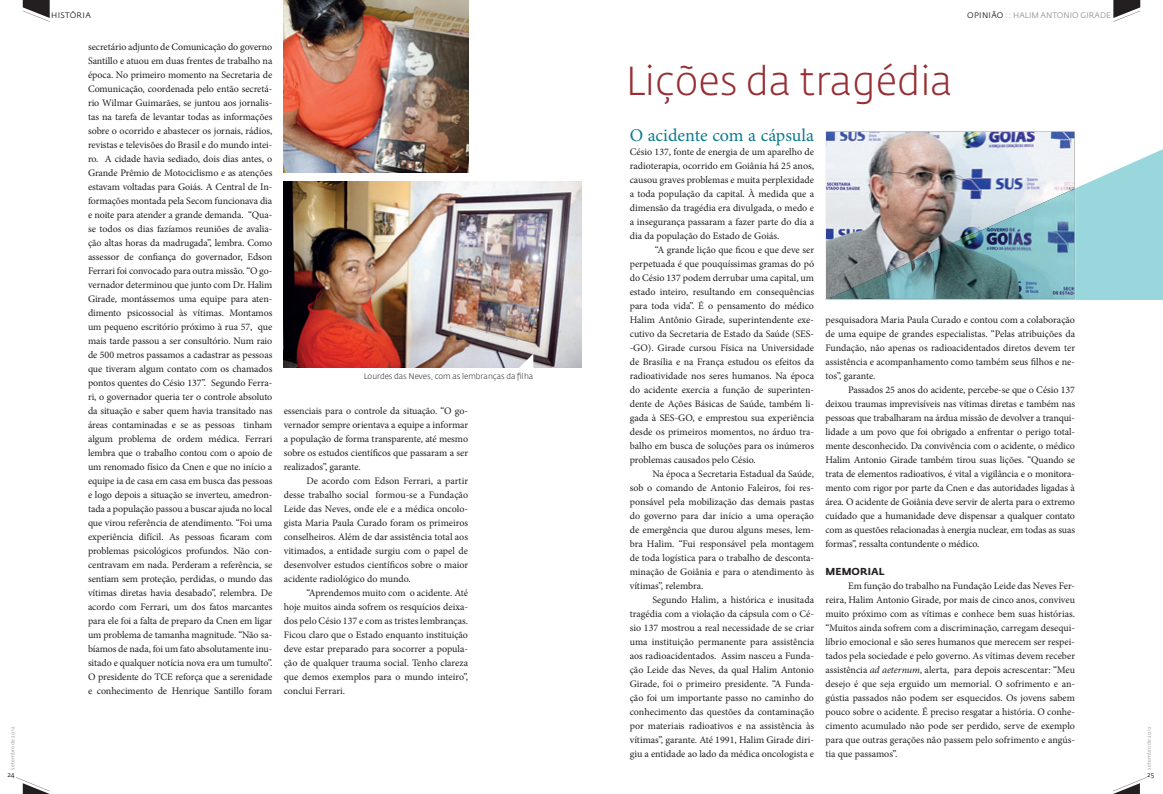
<style>
.page{position:relative;width:1163px;height:794px;background:#fff}
.page>*{position:absolute;margin:0;border:0;box-sizing:border-box;transform-origin:0 0}
.t1{font:300 40px "Fedra Sans Std";color:#962e33}
.t2{font:18px "Minion Pro";color:#0b7b8f}
.t3{font:10px/14px "Minion Pro";letter-spacing:-.005em;color:#231f20;text-align:justify}
.t4{font:700 10px "Fedra Sans Std";letter-spacing:.01em;color:#231f20}
.t5{font:300 8px "Fedra Sans Std";color:#231f20}
.t6{font:8px "Fedra Sans Std";letter-spacing:.01em;color:#939598}
.t7{font:8px "Fedra Sans Std";letter-spacing:.04em;color:#231f20}
.t8{font:7px "Fedra Sans Std";color:#231f20}
.t9{font:5px "Fedra Sans Std";letter-spacing:.03em;color:#939598}
.s1{color:#231f20}
.s2{font-style:italic}
</style>
<div class="page">
<svg style="left:23px;top:0;width:27px;height:22px"></svg>
<svg style="left:16px;top:777px;width:34px;height:17px"></svg>
<img style="left:284px;top:0;width:184px;height:173px">
<img style="left:284px;top:181px;width:297px;height:186px">
<svg style="left:517px;top:353px;width:16px;height:15px"></svg>
<img style="left:825px;top:131px;width:250px;height:18px">
<svg style="left:825px;top:149px;width:337px;height:151px;background:#b5d2d7"></svg>
<img style="left:825px;top:188px;width:250px;height:112px">
<svg style="left:1113px;top:777px;width:33px;height:17px"></svg>
<svg style="left:1113px;top:0;width:27px;height:22px"></svg>
<p class="t9" style="left:10px;top:769px;width:44px;rotate:-90deg">SETEMBRO DE 2012</p>
<p class="t8" style="left:8px;top:770px;width:9px">24</p>
<p class="t7" style="left:51px;top:10px;width:41px">HISTÓRIA</p>
<p class="t3" style="left:88px;top:40px;width:186px">secretário adjunto de Comunicação do governo Santillo e atuou em duas frentes de trabalho na época. No primeiro momento na Secretaria de Comunicação, coordenada pelo então secretá&shy;rio Wilmar Guimarães, se juntou aos jornalis&shy;tas na tarefa de levantar todas as informações sobre o ocorrido e abastecer os jornais, rádios, revistas e televisões do Brasil e do mundo intei&shy;ro. A cidade havia sediado, dois dias antes, o Grande Prêmio de Motociclismo e as atenções estavam voltadas para Goiás. A Central de In&shy;formações montada pela Secom funcionava dia e noite para atender a grande demanda. “Qua&shy;se todos os dias fazíamos reuniões de avalia&shy;ção altas horas da madrugada”, lembra. Como assessor de confiança do governador, Edson Ferrari foi convocado para outra missão. “O go&shy;vernador determinou que junto com Dr. Halim Girade, montássemos uma equipe para aten&shy;dimento psicossocial às vítimas. Montamos um pequeno escritório próximo à rua 57, que mais tarde passou a ser consultório. Num raio de 500 metros passamos a cadastrar as pessoas que tiveram algum contato com os chamados pontos quentes do Césio 137”. Segundo Ferra&shy;ri, o governador queria ter o controle absoluto da situação e saber quem havia transitado nas áreas contaminadas e se as pessoas tinham algum problema de ordem médica. Ferrari lembra que o trabalho contou com o apoio de um renomado físico da Cnen e que no início a equipe ia de casa em casa em busca das pessoas e logo depois a situação se inverteu, amedron&shy;tada a população passou a buscar ajuda no local que virou referência de atendimento. “Foi uma experiência difícil. As pessoas ficaram com problemas psicológicos profundos. Não con&shy;centravam em nada. Perderam a referência, se sentiam sem proteção, perdidas, o mundo das vítimas diretas havia desabado”, relembra. De acordo com Ferrari, um dos fatos marcantes para ele foi a falta de preparo da Cnen em ligar um problema de tamanha magnitude. “Não sa&shy;bíamos de nada, foi um fato absolutamente inu&shy;sitado e qualquer notícia nova era um tumulto”.<br>O presidente do TCE reforça que a serenidade e conhecimento de Henrique Santillo foram</p>
<p class="t5" style="left:363px;top:371px;width:171px">Lourdes das Neves, com as lembranças da filha</p>
<p class="t3" style="left:284px;top:404px;width:186px">essenciais para o controle da situação. “O go&shy;vernador sempre orientava a equipe a informar a população de forma transparente, até mesmo sobre os estudos científicos que passaram a ser realizados”, garante.</p>
<p class="t3" style="left:284px;top:474px;width:186px;text-indent:23px">De acordo com Edson Ferrari, a partir desse trabalho social formou-se a Fundação Leide das Neves, onde ele e a médica oncolo&shy;gista Maria Paula Curado foram os primeiros conselheiros. Além de dar assistência total aos vitimados, a entidade surgiu com o papel de desenvolver estudos científicos sobre o maior acidente radiológico do mundo.</p>
<p class="t3" style="left:284px;top:586px;width:186px;text-indent:23px">“Aprendemos muito com o acidente. Até hoje muitos ainda sofrem os resquícios deixa&shy;dos pelo Césio 137 e com as tristes lembranças.<br>Ficou claro que o Estado enquanto instituição deve estar preparado para socorrer a popula&shy;ção de qualquer trauma social. Tenho clareza que demos exemplos para o mundo inteiro”, conclui Ferrari.</p>
<p class="t6" style="left:967px;top:10px;width:145px"><span class="s1">OPINIÃO</span> :: HALIM ANTONIO GIRADE</p>
<h1 class="t1" style="left:625px;top:56px;width:329px">Lições da tragédia</h1>
<h2 class="t2" style="left:629px;top:123px;width:186px">O acidente com a cápsula</h2>
<p class="t3" style="left:629px;top:145px;width:186px">Césio 137, fonte de energia de um aparelho de radioterapia, ocorrido em Goiânia há 25 anos, causou graves problemas e muita perplexidade a toda população da capital. À medida que a dimensão da tragédia era divulgada, o medo e a insegurança passaram a fazer parte do dia a dia da população do Estado de Goiás.</p>
<p class="t3" style="left:629px;top:243px;width:186px;text-indent:25px">“A grande lição que ficou e que deve ser perpetuada é que pouquíssimas gramas do pó do Césio 137 podem derrubar uma capital, um estado inteiro, resultando em consequências para toda vida”. É o pensamento do médico Halim Antônio Girade, superintendente exe&shy;cutivo da Secretaria de Estado da Saúde (SES--GO). Girade cursou Física na Universidade de Brasília e na França estudou os efeitos da radioatividade nos seres humanos. Na época do acidente exercia a função de superinten&shy;dente de Ações Básicas de Saúde, também li&shy;gada à SES-GO, e emprestou sua experiência desde os primeiros momentos, no árduo tra&shy;balho em busca de soluções para os inúmeros problemas causados pelo Césio.</p>
<p class="t3" style="left:629px;top:467px;width:186px;text-indent:23px">Na época a Secretaria Estadual da Saúde, sob o comando de Antonio Faleiros, foi res&shy;ponsável pela mobilização das demais pastas do governo para dar início a uma operação de emergência que durou alguns meses, lem&shy;bra Halim. “Fui responsável pela montagem de toda logística para o trabalho de desconta&shy;minação de Goiânia e para o atendimento às vítimas”, relembra.</p>
<p class="t3" style="left:629px;top:593px;width:186px;text-indent:23px">Segundo Halim, a histórica e inusitada tragédia com a violação da cápsula com o Cé&shy;sio 137 mostrou a real necessidade de se criar uma instituição permanente para assistência aos radioacidentados. Assim nasceu a Funda&shy;ção Leide das Neves, da qual Halim Antonio Girade, foi o primeiro presidente. “A Funda&shy;ção foi um importante passo no caminho do conhecimento das questões da contaminação por materiais radioativos e na assistência às vítimas”, garante. Até 1991, Halim Girade diri&shy;giu a entidade ao lado da médica oncologista e</p>
<p class="t3" style="left:825px;top:312px;width:251px">pesquisadora Maria Paula Curado e contou com a colaboração de uma equipe de grandes especialistas. “Pelas atribuições da Fundação, não apenas os radioacidentados diretos devem ter assistência e acompanhamento como também seus filhos e ne&shy;tos”, garante.</p>
<p class="t3" style="left:825px;top:382px;width:251px;text-indent:23px">Passados 25 anos do acidente, percebe-se que o Césio 137 deixou traumas imprevisíveis nas vítimas diretas e também nas pessoas que trabalharam na árdua missão de devolver a tranqui&shy;lidade a um povo que foi obrigado a enfrentar o perigo total&shy;mente desconhecido. Da convivência com o acidente, o médico Halim Antonio Girade também tirou suas lições. “Quando se trata de elementos radioativos, é vital a vigilância e o monitora&shy;mento com rigor por parte da Cnen e das autoridades ligadas à área. O acidente de Goiânia deve servir de alerta para o extremo cuidado que a humanidade deve dispensar a qualquer contato com as questões relacionadas à energia nuclear, em todas as suas formas”, ressalta contundente o médico.</p>
<p class="t4" style="left:825px;top:565px;width:60px">MEMORIAL</p>
<p class="t3" style="left:825px;top:578px;width:251px;text-indent:23px">Em função do trabalho na Fundação Leide das Neves Fer&shy;reira, Halim Antonio Girade, por mais de cinco anos, conviveu muito próximo com as vítimas e conhece bem suas histórias. “Muitos ainda sofrem com a discriminação, carregam desequi&shy;líbrio emocional e são seres humanos que merecem ser respei&shy;tados pela sociedade e pelo governo. As vítimas devem receber assistência <span class="s2">ad aeternum</span>, alerta, para depois acrescentar: “Meu desejo é que seja erguido um memorial. O sofrimento e an&shy;gústia passados não podem ser esquecidos. Os jovens sabem pouco sobre o acidente. É preciso resgatar a história. O conhe&shy;cimento acumulado não pode ser perdido, serve de exemplo para que outras gerações não passem pelo sofrimento e angús&shy;tia que passamos”.</p>
<p class="t9" style="left:1145px;top:769px;width:44px;rotate:-90deg">SETEMBRO DE 2012</p>
<p class="t8" style="left:1146px;top:770px;width:9px">25</p>
</div>
